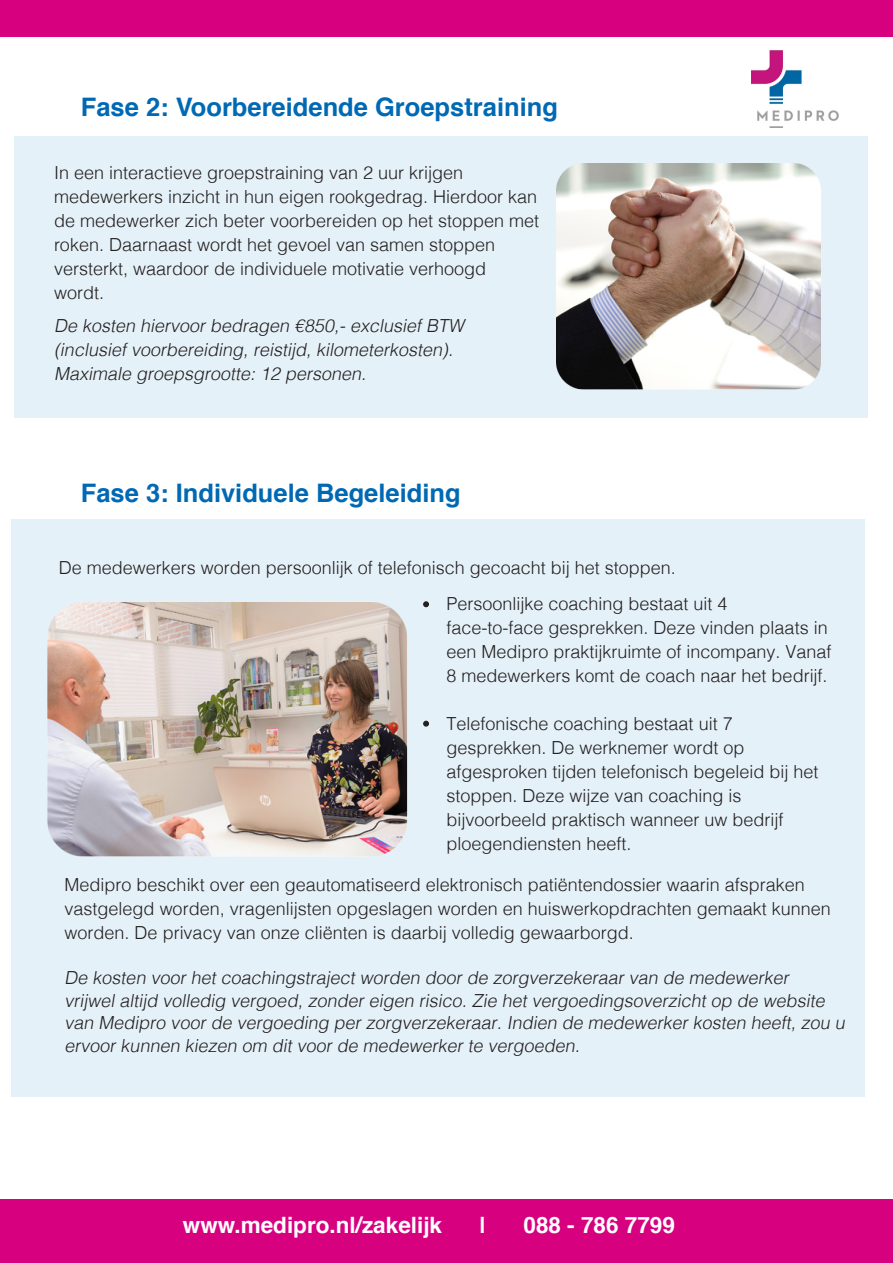
<style>
.page{position:relative;width:893px;height:1263px;background:#fff}
.page>*{position:absolute;margin:0;border:0;box-sizing:border-box;transform-origin:0 0}
.t1{font:700 25.5px "Helvetica";color:#0069b4}
.t2{font:700 22.5px "Helvetica";color:#fff}
.t3{font:300 18px/24px "Helvetica";color:#231f20}
.t4{font:italic 300 18px/22.5px "Helvetica";color:#231f20}
</style>
<div class="page">
<div style="left:11px;top:520px;width:854px;height:577px;background:#e5f1f8"></div>
<div style="left:14px;top:136px;width:854px;height:282px;background:#e5f1f8"></div>
<img style="left:556px;top:163px;width:265px;height:227px">
<img style="left:752px;top:51px;width:87px;height:76px">
<div style="left:0;top:1199px;width:893px;height:64px;background:#d7007f"></div>
<img style="left:47px;top:602px;width:361px;height:255px">
<svg style="left:423px;top:601px;width:6px;height:6px"></svg>
<svg style="left:423px;top:721px;width:6px;height:6px"></svg>
<div style="left:0;top:0;width:893px;height:37px;background:#d7007f"></div>
<p class="t1" style="left:81px;top:87px;width:479px">Fase 2: Voorbereidende Groepstraining</p>
<p class="t3" style="left:54px;top:159px;width:411px">In een interactieve groepstraining van 2 uur krijgen</p>
<p class="t3" style="left:54px;top:183px;width:487px">medewerkers inzicht in hun eigen rookgedrag. Hierdoor kan de medewerker zich beter voorbereiden op het stoppen met</p>
<p class="t3" style="left:54px;top:231px;width:443px">roken. Daarnaast wordt het gevoel van samen stoppen</p>
<p class="t3" style="left:54px;top:255px;width:434px">versterkt, waardoor de individuele motivatie verhoogd</p>
<p class="t3" style="left:54px;top:279px;width:52px">wordt.</p>
<p class="t4" style="left:54px;top:313px;width:417px">De kosten hiervoorbedragen €850,-exclusiefBTW</p>
<p class="t4" style="left:54px;top:337px;width:406px">(inclusiefvoorbereiding,reistijd,kilometerkosten).</p>
<p class="t4" style="left:54px;top:361px;width:319px">Maximale groepsgrootte:12 personen.</p>
<p class="t1" style="left:81px;top:473px;width:381px">Fase 3: Individuele Begeleiding</p>
<p class="t3" style="left:59px;top:554px;width:619px">De medewerkers worden persoonlijk of telefonisch gecoacht bij het stoppen.</p>
<p class="t3" style="left:446px;top:591px;width:283px">Persoonlijke coaching bestaat uit 4</p>
<p class="t3" style="left:446px;top:615px;width:387px">face-to-face gesprekken. Deze vinden plaats in een Medipro praktijkruimte of incompany. Vanaf<br>8 medewerkers komt de coach naar het bedrijf.</p>
<p class="t3" style="left:446px;top:711px;width:288px">Telefonische coaching bestaat uit 7</p>
<p class="t3" style="left:446px;top:735px;width:300px">gesprekken. De werknemer wordt op</p>
<p class="t3" style="left:446px;top:759px;width:374px">afgesproken tijden telefonisch begeleid bij het stoppen. Deze wijze van coaching is</p>
<p class="t3" style="left:446px;top:807px;width:339px">bijvoorbeeld praktisch wanneer uw bedrijf ploegendiensten heeft.</p>
<p class="t3" style="left:65px;top:871px;width:742px">Medipro beschikt over een geautomatiseerd elektronisch patiëntendossier waarin afspraken</p>
<p class="t3" style="left:65px;top:895px;width:768px">vastgelegd worden, vragenlijsten opgeslagen worden en huiswerkopdrachten gemaakt kunnen</p>
<p class="t3" style="left:65px;top:919px;width:571px">worden. De privacy van onze cliënten is daarbij volledig gewaarborgd.</p>
<p class="t4" style="left:65px;top:965px;width:730px">De kosten voorhetcoachingstrajectworden doorde zorgverzekeraarvan de medewerker</p>
<p class="t4" style="left:65px;top:988px;width:786px">vrijwelaltijd volledig vergoed,zondereigen risico.Zie hetvergoedingsoverzichtop de website van Medipro voorde vergoeding perzorgverzekeraar.Indien de medewerkerkosten heeft,zou u</p>
<p class="t4" style="left:65px;top:1033px;width:521px">ervoorkunnen kiezen om ditvoorde medewerkerte vergoeden.</p>
<p class="t2" style="left:183px;top:1207px;width:261px">www.medipro.nl/zakelijk</p>
<p class="t2" style="left:480px;top:1207px;width:8px">|</p>
<p class="t2" style="left:523px;top:1207px;width:153px">088 - 786 7799</p>
</div>
